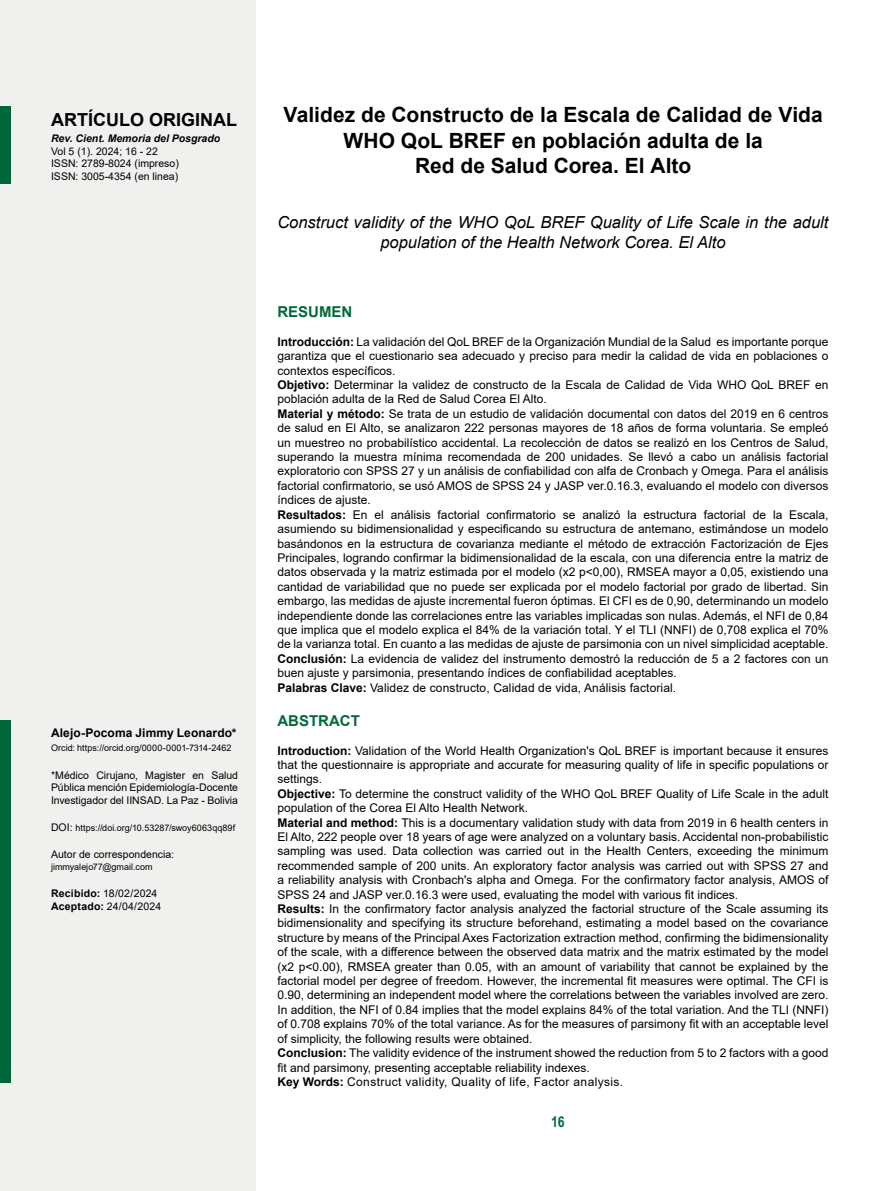
<style>
.page{position:relative;width:893px;height:1191px;background:#fff}
.page>*{position:absolute;margin:0;border:0;box-sizing:border-box;transform-origin:0 0}
.t1{font:700 21px/25.2px "Arial";color:#000;text-align:center}
.t2{font:700 18px "Arial";color:#000}
.t3{font:italic 16.5px/19.8px "Arial";color:#000;text-align:center}
.t4{font:700 15px "Arial";color:#00693a}
.t5{font:700 15px "Arial Narrow";color:#00693a}
.t6{font:12px/14.4px "Arial";color:#000}
.t7{font:700 12px "Arial";letter-spacing:.005em;color:#000}
.t8{font:10.5px/12.6px "Arial";color:#000}
.t9{font:10.5px/12.6px "Arial";letter-spacing:.02em;color:#000}
.t10{font:italic 700 10.5px "Arial";color:#000}
.t11{font:9px "Arial";color:#000}
.s1{font-size:10.5px}
.s2{font-weight:700}
</style>
<div class="page">
<div style="left:0;top:0;width:255px;height:1191px;background:#f0f0ef"></div>
<div style="left:0;top:106px;width:11px;height:78px;background:#00673b"></div>
<div style="left:0;top:720px;width:11px;height:363px;background:#00673b"></div>
<h2 class="t2" style="left:51px;top:107px;width:187px">ARTÍCULO ORIGINAL</h2>
<p class="t10" style="left:51px;top:131px;width:171px">Rev. Cient. Memoria del Posgrado</p>
<p class="t8" style="left:51px;top:144px;width:129px">Vol 5 (1). 2024; 16 - 22<br>ISSN: 2789-8024 (impreso)<br>ISSN: 3005-4354 (en linea)</p>
<p class="t7" style="left:51px;top:724px;width:187px">Alejo-Pocoma Jimmy Leonardo*</p>
<p class="t11" style="left:51px;top:742px;width:182px">Orcid: https://orcid.org/0000-0001-7314-2462</p>
<p class="t8" style="left:51px;top:768px;width:189px;text-align:justify">*Médico Cirujano, Magister en Salud Pública mención Epidemiología-Docente Investigador del IINSAD. La Paz - Bolivia</p>
<p class="t11" style="left:51px;top:821px;width:186px"><span class="s1">DOI:</span> https://doi.org/10.53287/swoy6063qq89f</p>
<p class="t8" style="left:51px;top:847px;width:125px">Autor de correspondencia:</p>
<p class="t11" style="left:51px;top:861px;width:103px">jimmyalejo77@gmail.com</p>
<p class="t9" style="left:51px;top:887px;width:112px"><span class="s2">Recibido:</span> 18/02/2024<br><span class="s2">Aceptado:</span> 24/04/2024</p>
<h1 class="t1" style="left:284px;top:103px;width:541px">Validez de Constructo de la Escala de Calidad de Vida<br>WHO QoL BREF en población adulta de la<br>Red de Salud Corea. El Alto</h1>
<h3 class="t3" style="left:277px;top:213px;width:553px">Construct validity of the WHO QoL BREF Quality of Life Scale in the adult population of the Health Network Corea. El Alto</h3>
<p class="t4" style="left:277px;top:301px;width:76px">RESUMEN</p>
<p class="t6" style="left:277px;top:334px;width:553px"><span class="s2">Introducción:</span> La validación del QoL BREF de la Organización Mundial de la Salud es importante porque garantiza que el cuestionario sea adecuado y preciso para medir la calidad de vida en poblaciones o contextos específicos.<br><span class="s2">Objetivo:</span> Determinar la validez de constructo de la Escala de Calidad de Vida WHO QoL BREF en población adulta de la Red de Salud Corea El Alto.<br><span class="s2">Material y método:</span> Se trata de un estudio de validación documental con datos del 2019 en 6 centros de salud en El Alto, se analizaron 222 personas mayores de 18 años de forma voluntaria. Se empleó un muestreo no probabilístico accidental. La recolección de datos se realizó en los Centros de Salud, superando la muestra mínima recomendada de 200 unidades. Se llevó a cabo un análisis factorial exploratorio con SPSS 27 y un análisis de confiabilidad con alfa de Cronbach y Omega. Para el análisis factorial confirmatorio, se usó AMOS de SPSS 24 y JASP ver.0.16.3, evaluando el modelo con diversos índices de ajuste.<br><span class="s2">Resultados:</span> En el análisis factorial confirmatorio se analizó la estructura factorial de la Escala, asumiendo su bidimensionalidad y especificando su estructura de antemano, estimándose un modelo basándonos en la estructura de covarianza mediante el método de extracción Factorización de Ejes Principales, logrando confirmar la bidimensionalidad de la escala, con una diferencia entre la matriz de datos observada y la matriz estimada por el modelo (x2 p&lt;0,00), RMSEA mayor a 0,05, existiendo una cantidad de variabilidad que no puede ser explicada por el modelo factorial por grado de libertad. Sin embargo, las medidas de ajuste incremental fueron óptimas. El CFI es de 0,90, determinando un modelo independiente donde las correlaciones entre las variables implicadas son nulas. Además, el NFI de 0,84 que implica que el modelo explica el 84% de la variación total. Y el TLI (NNFI) de 0,708 explica el 70% de la varianza total. En cuanto a las medidas de ajuste de parsimonia con un nivel simplicidad aceptable.<br><span class="s2">Conclusión:</span> La evidencia de validez del instrumento demostró la reducción de 5 a 2 factores con un buen ajuste y parsimonia, presentando índices de confiabilidad aceptables.<br><span class="s2">Palabras Clave:</span> Validez de constructo, Calidad de vida, Análisis factorial.</p>
<p class="t4" style="left:277px;top:710px;width:84px">ABSTRACT</p>
<p class="t6" style="left:277px;top:743px;width:553px"><span class="s2">Introduction:</span> Validation of the World Health Organization's QoL BREF is important because it ensures that the questionnaire is appropriate and accurate for measuring quality of life in specific populations or settings.<br><span class="s2">Objective:</span> To determine the construct validity of the WHO QoL BREF Quality of Life Scale in the adult population of the Corea El Alto Health Network.<br><span class="s2">Material and method:</span> This is a documentary validation study with data from 2019 in 6 health centers in El Alto, 222 people over 18 years of age were analyzed on a voluntary basis. Accidental non-probabilistic sampling was used. Data collection was carried out in the Health Centers, exceeding the minimum recommended sample of 200 units. An exploratory factor analysis was carried out with SPSS 27 and a reliability analysis with Cronbach's alpha and Omega. For the confirmatory factor analysis, AMOS of SPSS 24 and JASP ver.0.16.3 were used, evaluating the model with various fit indices.<br><span class="s2">Results:</span> In the confirmatory factor analysis analyzed the factorial structure of the Scale assuming its bidimensionality and specifying its structure beforehand, estimating a model based on the covariance structure by means of the Principal Axes Factorization extraction method, confirming the bidimensionality of the scale, with a difference between the observed data matrix and the matrix estimated by the model (x2 p&lt;0.00), RMSEA greater than 0.05, with an amount of variability that cannot be explained by the factorial model per degree of freedom. However, the incremental fit measures were optimal. The CFI is 0.90, determining an independent model where the correlations between the variables involved are zero.<br>In addition, the NFI of 0.84 implies that the model explains 84% of the total variation. And the TLI (NNFI) of 0.708 explains 70% of the total variance. As for the measures of parsimony fit with an acceptable level of simplicity, the following results were obtained.<br><span class="s2">Conclusion:</span> The validity evidence of the instrument showed the reduction from 5 to 2 factors with a good fit and parsimony, presenting acceptable reliability indexes.<br><span class="s2">Key Words:</span> Construct validity, Quality of life, Factor analysis.</p>
<p class="t5" style="left:551px;top:1110px;width:15px">16</p>
</div>
